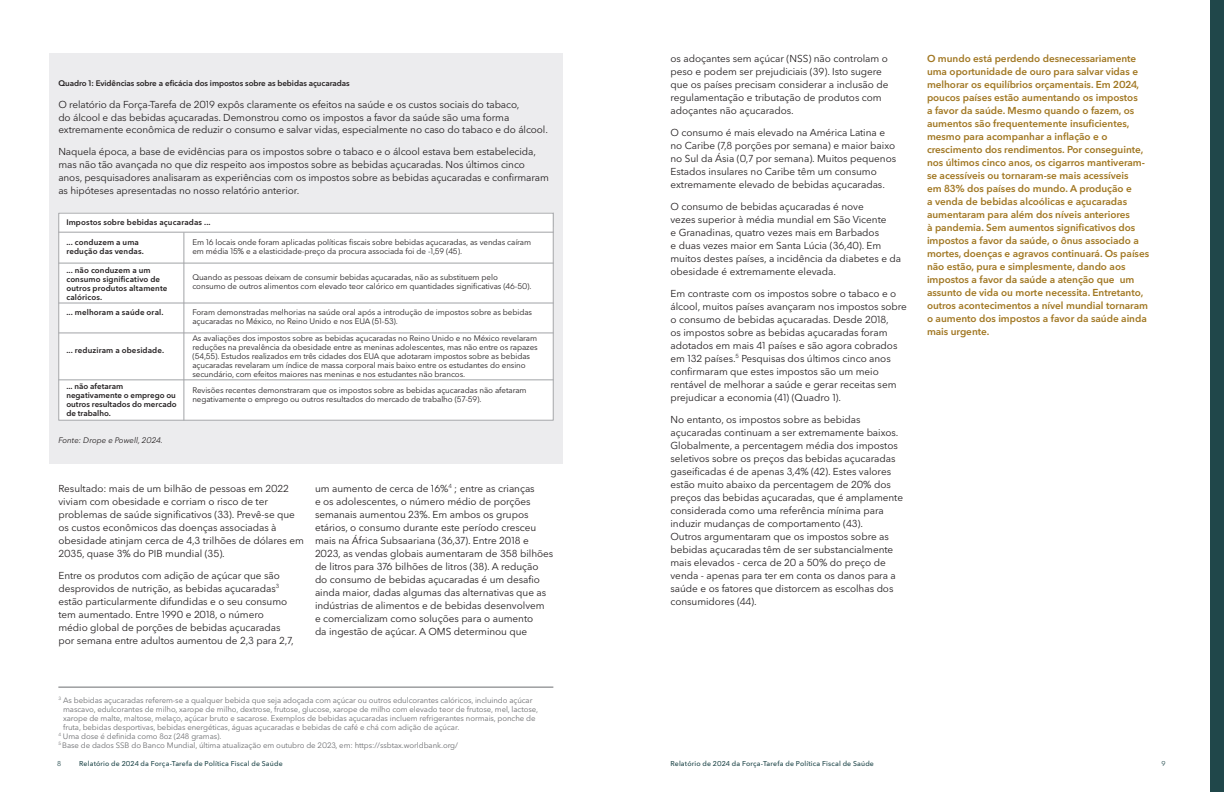
<style>
.page{position:relative;width:1224px;height:792px;background:#fff}
.page>*{position:absolute;margin:0;border:0;box-sizing:border-box;transform-origin:0 0}
.Body_copy{font:10px/13px "Avenir Next P For BBG";letter-spacing:-.005em;color:#231f20}
.Body_copy-2{font:600 10px/13px "Avenir Next P For BBG";letter-spacing:-.005em;color:#a17722}
.t1{font:8px/9px "Avenir Next P For BBG";letter-spacing:-.01em;color:#231f20}
.Body_copy-3{font:600 8px/9px "Avenir Next P For BBG";letter-spacing:.01em;color:#231f20}
.Body_copy-4{font:600 8px "Avenir Next P For BBG";letter-spacing:-.01em;color:#231f20}
.t2{font:italic 8px "Avenir Next P For BBG";color:#231f20}
.t3{font:7.8px/9px "Avenir Next P For BBG";letter-spacing:-.01em;color:#6c6d70}
.t4{font:500 7px "Avenir Next P For BBG";letter-spacing:.02em;color:#20474a}
.t5{font:7px "Avenir Next P For BBG";color:#20474a}
</style>
<div class="page">
<div style="left:1211px;top:0;width:13px;height:792px;background:#20474a"></div>
<hr style="left:58px;top:687px;width:495px;height:1px;background:#6c6d70">
<div style="left:49px;top:53px;width:514px;height:411px;background:#ececee"></div>
<div style="left:186px;top:227px;width:368px;height:193px;background:#fff"></div>
<div style="left:58px;top:213px;width:128px;height:207px;background:#fff"></div>
<div style="left:58px;top:213px;width:496px;height:14px;background:#fff"></div>
<hr style="left:58px;top:263px;width:496px;height:1px;background:#a1a3a6">
<hr style="left:58px;top:232px;width:496px;height:1px;background:#a1a3a6">
<hr style="left:58px;top:303px;width:496px;height:1px;background:#a1a3a6">
<hr style="left:58px;top:333px;width:496px;height:1px;background:#a1a3a6">
<hr style="left:58px;top:380px;width:496px;height:1px;background:#a1a3a6">
<hr style="left:184px;top:232px;width:1px;height:188px;background:#a1a3a6">
<div style="left:58px;top:213px;width:496px;height:207px;border:1px solid #a1a3a6"></div>
<p class="Body_copy-4" style="left:58px;top:78px;width:293px">Quadro 1: Evidências sobre a eficácia dos impostos sobre as bebidas açucaradas</p>
<p class="Body_copy" style="left:58px;top:98px;width:491px">O relatório da Força-Tarefa de 2019 expôs claramente os efeitos na saúde e os custos sociais do tabaco,<br>do álcool e das bebidas açucaradas. Demonstrou como os impostos a favor da saúde são uma forma extremamente econômica de reduzir o consumo e salvar vidas, especialmente no caso do tabaco e do álcool.</p>
<p class="Body_copy" style="left:58px;top:145px;width:492px">Naquela época, a base de evidências para os impostos sobre o tabaco e o álcool estava bem estabelecida, mas não tão avançada no que diz respeito aos impostos sobre as bebidas açucaradas. Nos últimos cinco anos, pesquisadores analisaram as experiências com os impostos sobre as bebidas açucaradas e confirmaram as hipóteses apresentadas no nosso relatório anterior.</p>
<p class="Body_copy-3" style="left:66px;top:218px;width:146px">Impostos sobre bebidas açucaradas ...</p>
<p class="Body_copy-3" style="left:66px;top:238px;width:79px">... conduzem a uma redução das vendas.</p>
<p class="t1" style="left:192px;top:238px;width:340px">Em 16 locais onde foram aplicadas políticas fiscais sobre bebidas açucaradas, as vendas caíram em média 15% e a elasticidade-preço da procura associada foi de -1,59 (45).</p>
<p class="Body_copy-3" style="left:66px;top:265px;width:103px">... não conduzem a um consumo significativo de outros produtos altamente calóricos.</p>
<p class="t1" style="left:192px;top:273px;width:341px">Quando as pessoas deixam de consumir bebidas açucaradas, não as substituem pelo consumo de outros alimentos com elevado teor calórico em quantidades significativas (46-50).</p>
<p class="Body_copy-3" style="left:66px;top:308px;width:99px">... melhoram a saúde oral.</p>
<p class="t1" style="left:192px;top:308px;width:341px">Foram demonstradas melhorias na saúde oral após a introdução de impostos sobre as bebidas açucaradas no México, no Reino Unido e nos EUA (51-53).</p>
<p class="Body_copy-3" style="left:66px;top:345px;width:99px">... reduziram a obesidade.</p>
<p class="t1" style="left:192px;top:333px;width:347px">As avaliações dos impostos sobre as bebidas açucaradas no Reino Unido e no México revelaram reduções na prevalência da obesidade entre as meninas adolescentes, mas não entre os rapazes (54,55). Estudos realizados em três cidades dos EUA que adotaram impostos sobre as bebidas açucaradas revelaram um índice de massa corporal mais baixo entre os estudantes do ensino secundário, com efeitos maiores nas meninas e nos estudantes não brancos.</p>
<p class="Body_copy-3" style="left:66px;top:382px;width:112px">... não afetaram negativamente o emprego ou outros resultados do mercado de trabalho.</p>
<p class="t1" style="left:192px;top:385px;width:336px">Revisões recentes demonstraram que os impostos sobre as bebidas açucaradas não afetaram negativamente o emprego ou outros resultados do mercado de trabalho (57-59).</p>
<p class="t2" style="left:58px;top:435px;width:106px">Fonte: Drope e Powell, 2024.</p>
<p class="Body_copy" style="left:58px;top:482px;width:247px">Resultado: mais de um bilhão de pessoas em 2022 viviam com obesidade e corriam o risco de ter problemas de saúde significativos (33). Prevê-se que os custos econômicos das doenças associadas à obesidade atinjam cerca de 4,3 trilhões de dólares em 2035, quase 3% do PIB mundial (35).</p>
<p class="Body_copy" style="left:58px;top:569px;width:237px">Entre os produtos com adição de açúcar que são desprovidos de nutrição, as bebidas açucaradas<sup>3 </sup>estão particularmente difundidas e o seu consumo tem aumentado. Entre 1990 e 2018, o número médio global de porções de bebidas açucaradas por semana entre adultos aumentou de 2,3 para 2,7,</p>
<p class="Body_copy" style="left:315px;top:482px;width:240px">um aumento de cerca de 16%<sup>4</sup> ; entre as crianças<br>e os adolescentes, o número médio de porções semanais aumentou 23%. Em ambos os grupos etários, o consumo durante este período cresceu mais na África Subsaariana (36,37). Entre 2018 e 2023, as vendas globais aumentaram de 358 bilhões de litros para 376 bilhões de litros (38). A redução do consumo de bebidas açucaradas é um desafio ainda maior, dadas algumas das alternativas que as indústrias de alimentos e de bebidas desenvolvem<br>e comercializam como soluções para o aumento<br>da ingestão de açúcar. A OMS determinou que</p>
<p class="t3" style="left:63px;top:696px;width:477px;text-indent:-5px"><sup>3</sup> As bebidas açucaradas referem-se a qualquer bebida que seja adoçada com açúcar ou outros edulcorantes calóricos, incluindo açúcar mascavo, edulcorantes de milho, xarope de milho, dextrose, frutose, glucose, xarope de milho com elevado teor de frutose, mel, lactose, xarope de malte, maltose, melaço, açúcar bruto e sacarose. Exemplos de bebidas açucaradas incluem refrigerantes normais, ponche de fruta, bebidas desportivas, bebidas energéticas, águas açucaradas e bebidas de café e chá com adição de açúcar.</p>
<p class="t3" style="left:58px;top:732px;width:165px"><sup>4</sup> Uma dose é definida como 8oz (248 gramas).</p>
<p class="t3" style="left:58px;top:741px;width:401px"><sup>5</sup> Base de dados SSB do Banco Mundial, última atualização em outubro de 2023, em: https://ssbtax.worldbank.org/</p>
<p class="Body_copy" style="left:670px;top:52px;width:220px">os adoçantes sem açúcar (NSS) não controlam o peso e podem ser prejudiciais (39). Isto sugere que os países precisam considerar a inclusão de regulamentação e tributação de produtos com adoçantes não açucarados.</p>
<p class="Body_copy" style="left:670px;top:126px;width:227px">O consumo é mais elevado na América Latina e no Caribe (7,8 porções por semana) e maior baixo no Sul da Ásia (0,7 por semana). Muitos pequenos Estados insulares no Caribe têm um consumo extremamente elevado de bebidas açucaradas.</p>
<p class="Body_copy" style="left:670px;top:200px;width:232px">O consumo de bebidas açucaradas é nove<br>vezes superior à média mundial em São Vicente<br>e Granadinas, quatro vezes mais em Barbados<br>e duas vezes maior em Santa Lúcia (36,40). Em muitos destes países, a incidência da diabetes e da obesidade é extremamente elevada.</p>
<p class="Body_copy" style="left:670px;top:287px;width:238px">Em contraste com os impostos sobre o tabaco e o álcool, muitos países avançaram nos impostos sobre o consumo de bebidas açucaradas. Desde 2018,<br>os impostos sobre as bebidas açucaradas foram adotados em mais 41 países e são agora cobrados em 132 países.<sup>5</sup> Pesquisas dos últimos cinco anos confirmaram que estes impostos são um meio rentável de melhorar a saúde e gerar receitas sem prejudicar a economia (41) (Quadro 1).</p>
<p class="Body_copy" style="left:670px;top:413px;width:234px">No entanto, os impostos sobre as bebidas açucaradas continuam a ser extremamente baixos.<br>Globalmente, a percentagem média dos impostos seletivos sobre os preços das bebidas açucaradas gaseificadas é de apenas 3,4% (42). Estes valores estão muito abaixo da percentagem de 20% dos preços das bebidas açucaradas, que é amplamente considerada como uma referência mínima para induzir mudanças de comportamento (43).<br>Outros argumentaram que os impostos sobre as bebidas açucaradas têm de ser substancialmente mais elevados - cerca de 20 a 50% do preço de venda - apenas para ter em conta os danos para a saúde e os fatores que distorcem as escolhas dos consumidores (44).</p>
<p class="Body_copy-2" style="left:927px;top:52px;width:224px">O mundo está perdendo desnecessariamente uma oportunidade de ouro para salvar vidas e melhorar os equilíbrios orçamentais. Em 2024, poucos países estão aumentando os impostos<br>a favor da saúde. Mesmo quando o fazem, os aumentos são frequentemente insuficientes, mesmo para acompanhar a inflação e o crescimento dos rendimentos. Por conseguinte, nos últimos cinco anos, os cigarros mantiveram&shy;se acessíveis ou tornaram-se mais acessíveis<br>em 83% dos países do mundo. A produção e<br>a venda de bebidas alcoólicas e açucaradas aumentaram para além dos níveis anteriores<br>à pandemia. Sem aumentos significativos dos impostos a favor da saúde, o ônus associado a mortes, doenças e agravos continuará. Os países não estão, pura e simplesmente, dando aos impostos a favor da saúde a atenção que um assunto de vida ou morte necessita. Entretanto, outros acontecimentos a nível mundial tornaram o aumento dos impostos a favor da saúde ainda mais urgente.</p>
<p class="t5" style="left:57px;top:759px;width:6px">8</p>
<p class="t4" style="left:79px;top:759px;width:205px">Relatório de 2024 da Força-Tarefa de Política Fiscal de Saúde</p>
<p class="t4" style="left:671px;top:759px;width:205px">Relatório de 2024 da Força-Tarefa de Política Fiscal de Saúde</p>
<p class="t5" style="left:1161px;top:759px;width:6px">9</p>
</div>
